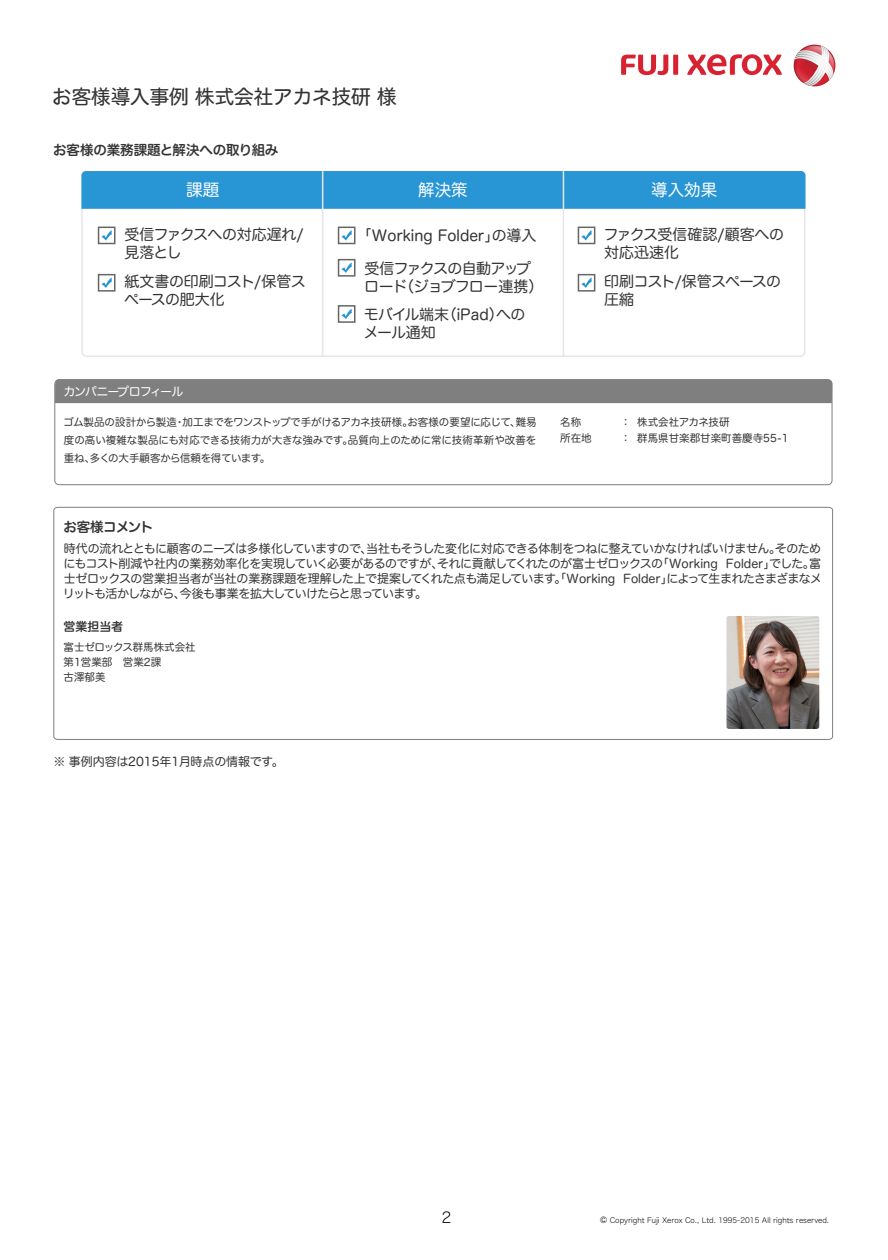
<style>
.page{position:relative;width:888px;height:1260px;background:#fff}
.page>*{position:absolute;margin:0;border:0;box-sizing:border-box;transform-origin:0 0}
.t1{font:19.5px "Hira Maru Std W4";color:#333}
.t2{font:16.5px "Hira Maru Std W4";color:#fff}
.t3{font:15px/18px "Hira Maru Std W4";letter-spacing:-.025em;color:#333}
.t4{font:15px/32.4px "Hira Maru Std W4";color:#333;text-align:center}
.t5{font:15px/18px "Hira Maru Std W4";letter-spacing:-.055em;color:#333}
.t6{font:15px "Hira Maru Std W2";color:#000}
.t7{font:13.5px "Hira Maru Std W6";letter-spacing:-.01em;color:#333}
.t8{font:13.5px "Hira Maru Std W6";letter-spacing:-.06em;color:#333}
.t9{font:12px/15px "Hira Maru Std W4";letter-spacing:-.045em;color:#333;text-align:justify}
.t10{font:12px "Hira Maru Std W4";letter-spacing:-.005em;color:#333}
.t11{font:12px "Hira Maru Std W4";letter-spacing:-.09em;color:#fff}
.t12{font:12px "Hira Maru Std W6";letter-spacing:-.01em;color:#333}
.t13{font:10.5px/18px "Hira Maru Std W4";color:#333}
.t14{font:7.5px "Hira Maru Std W2";color:#000}
.s1{font-size:13.5px}
</style>
<div class="page">
<svg style="left:56px;top:403px;width:492px;height:83px"></svg>
<div style="left:54px;top:379px;width:778px;height:106px;border:1px solid #7f7f7f;border-radius:4px"></div>
<div style="left:55px;top:380px;width:777px;height:23px;background:#7f7f7f"></div>
<div style="left:794px;top:45px;width:41px;height:41px;background:#c12935;border-radius:50%"></div>
<svg style="left:794px;top:45px;width:40px;height:41px"></svg>
<svg style="left:687px;top:54px;width:95px;height:21px"></svg>
<div style="left:673px;top:55px;width:5px;height:20px;background:#d92231"></div>
<svg style="left:621px;top:55px;width:47px;height:20px"></svg>
<svg style="left:53px;top:507px;width:780px;height:233px"></svg>
<img style="left:727px;top:616px;width:92px;height:113px">
<svg style="left:81px;top:209px;width:725px;height:148px"></svg>
<div style="left:81px;top:171px;width:725px;height:38px;background:#2895d5"></div>
<hr style="left:322px;top:171px;width:1px;height:185px;background:#e6e6e6">
<hr style="left:563px;top:171px;width:1px;height:185px;background:#e6e6e6">
<div style="left:98px;top:227px;width:18px;height:17px;background:#fff;border:2px solid #666"></div>
<svg style="left:101px;top:230px;width:11px;height:11px"></svg>
<div style="left:338px;top:227px;width:18px;height:17px;background:#fff;border:2px solid #666"></div>
<svg style="left:341px;top:230px;width:11px;height:11px"></svg>
<div style="left:338px;top:259px;width:18px;height:18px;background:#fff;border:2px solid #666"></div>
<svg style="left:341px;top:263px;width:11px;height:10px"></svg>
<div style="left:338px;top:305px;width:18px;height:18px;background:#fff;border:2px solid #666"></div>
<svg style="left:341px;top:309px;width:11px;height:10px"></svg>
<div style="left:98px;top:274px;width:18px;height:18px;background:#fff;border:2px solid #666"></div>
<svg style="left:101px;top:278px;width:11px;height:10px"></svg>
<svg style="left:578px;top:227px;width:17px;height:17px"></svg>
<svg style="left:581px;top:230px;width:11px;height:11px"></svg>
<div style="left:578px;top:274px;width:17px;height:18px;background:#fff;border:2px solid #666"></div>
<svg style="left:581px;top:278px;width:11px;height:10px"></svg>
<p class="t1" style="left:52px;top:82px;width:346px">お客様導入事例 株式会社アカネ技研 様</p>
<p class="t7" style="left:53px;top:140px;width:227px">お客様の業務課題と解決への取り組み</p>
<p class="t2" style="left:186px;top:178px;width:34px">課題</p>
<p class="t2" style="left:418px;top:178px;width:51px">解決策</p>
<p class="t2" style="left:651px;top:178px;width:67px">導入効果</p>
<p class="t3" style="left:124px;top:225px;width:181px">受信ファクスへの対応遅れ/見落とし</p>
<p class="t4" style="left:357px;top:220px;width:181px">「Working Folder」の導入受信ファクスの自動アップ</p>
<p class="t3" style="left:364px;top:272px;width:181px;line-height:28.2px">ロード（ジョブフロー連携）モバイル端末（iPad）への</p>
<p class="t3" style="left:364px;top:323px;width:74px">メール通知</p>
<p class="t4" style="left:603px;top:225px;width:182px;line-height:18px;text-align:left">ファクス受信確認/顧客への対応迅速化</p>
<p class="t5" style="left:604px;top:273px;width:178px">印刷コスト/保管スペースの圧縮</p>
<p class="t3" style="left:124px;top:273px;width:183px">紙文書の印刷コスト/保管スペースの肥大化</p>
<p class="t11" style="left:63px;top:383px;width:122px">カンパニープロフィール</p>
<p class="t13" style="left:63px;top:413px;width:475px;text-align:justify">ゴム製品の設計から製造・加工までをワンストップで手がけるアカネ技研様。お客様の要望に応じて、難易度の高い複雑な製品にも対応できる技術力が大きな強みです。品質向上のために常に技術革新や改善を重ね、多くの大手顧客から信頼を得ています。</p>
<p class="t13" style="left:560px;top:413px;width:22px">名称</p>
<p class="t13" style="left:621px;top:413px;width:12px">：</p>
<p class="t13" style="left:560px;top:430px;width:33px">所在地</p>
<p class="t13" style="left:621px;top:430px;width:12px">：</p>
<p class="t13" style="left:637px;top:414px;width:153px;line-height:16.5px">株式会社アカネ技研<br>群馬県甘楽郡甘楽町善慶寺55-1</p>
<p class="t8" style="left:63px;top:516px;width:91px">お客様コメント</p>
<p class="t9" style="left:63px;top:541px;width:761px">時代の流れとともに顧客のニーズは多様化していますので、当社もそうした変化に対応できる体制をつねに整えていかなければいけません。そのためにもコスト削減や社内の業務効率化を実現していく必要があるのですが、それに貢献してくれたのが富士ゼロックスの「Working Folder」でした。富士ゼロックスの営業担当者が当社の業務課題を理解した上で提案してくれた点も満足しています。「Working Folder」によって生まれたさまざまなメリットも活かしながら、今後も事業を拡大していけたらと思っています。</p>
<p class="t12" style="left:64px;top:617px;width:61px">営業担当者</p>
<p class="t13" style="left:64px;top:640px;width:134px;line-height:15px">富士ゼロックス群馬株式会社第1営業部　営業2課<br>古澤郁美</p>
<p class="t10" style="left:53px;top:753px;width:232px">※ 事例内容は2015年1月時点の情報です。</p>
<p class="t6" style="left:442px;top:1207px;width:11px">2</p>
<p class="t14" style="left:600px;top:1215px;width:231px"><span class="s1">©</span> Copyright Fuji Xerox Co., Ltd. 1995-2015 All rights reserved.</p>
</div>
